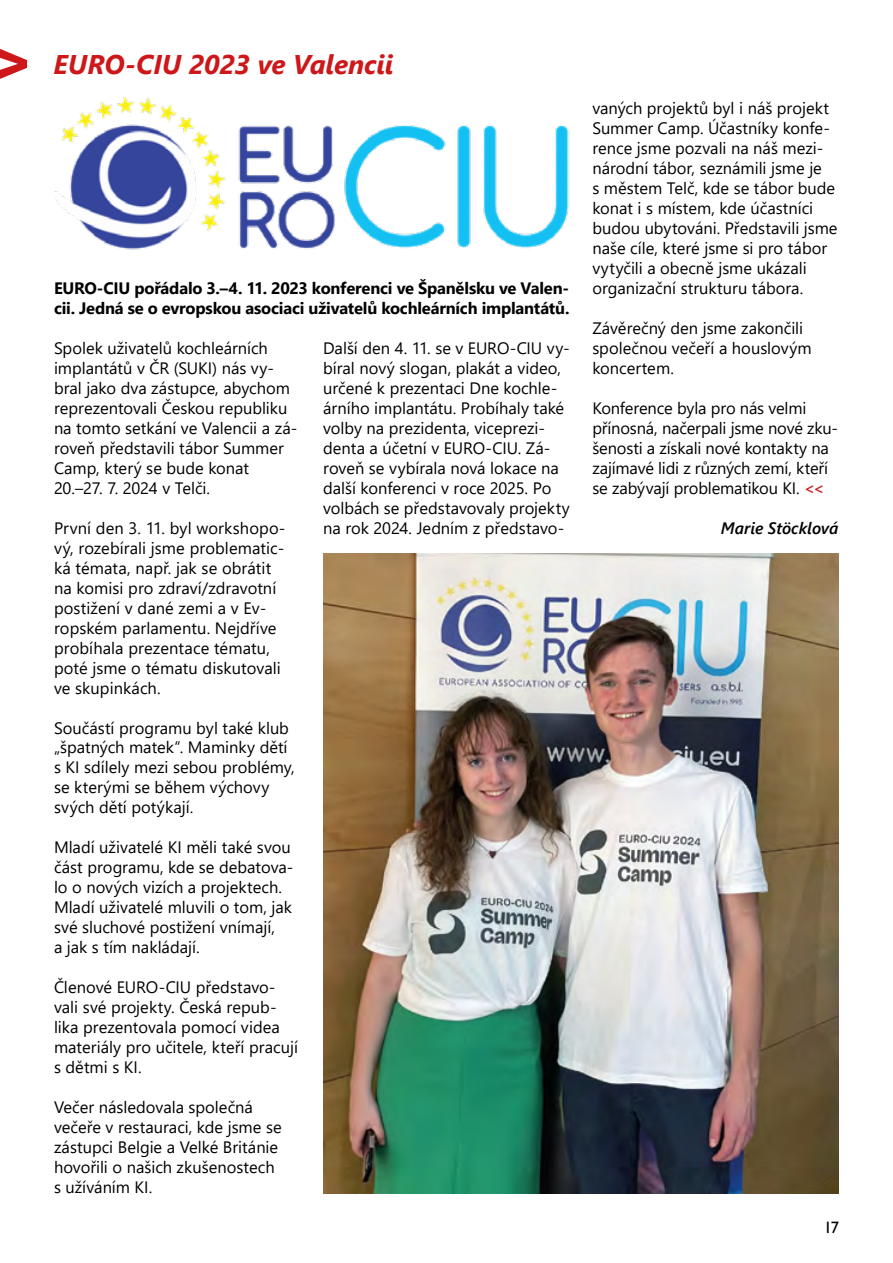
<style>
.page{position:relative;width:893px;height:1263px;background:#fff}
.page>*{position:absolute;margin:0;border:0;box-sizing:border-box;transform-origin:0 0}
.t1{font:italic 700 27px "Segoe UI";letter-spacing:-.005em;color:#cd1719}
.t2{font:16.5px/20px "Segoe UI";color:#000}
.t3{font:700 16.5px/20px "Segoe UI";letter-spacing:-.015em;color:#000}
.t4{font:italic 600 16.5px "Segoe UI";letter-spacing:-.005em;color:#000}
.t5{font:16.5px "Gill Sans";color:#000}
.s1{font-weight:600;color:#cd1719}
</style>
<div class="page">
<svg style="left:0;top:49px;width:27px;height:30px"></svg>
<img style="left:323px;top:554px;width:516px;height:639px">
<img style="left:54px;top:96px;width:516px;height:154px">
<h1 class="t1" style="left:53px;top:39px;width:341px">EURO-CIU 2023 ve Valencii</h1>
<p class="t3" style="left:54px;top:277px;width:517px">EURO-CIU pořádalo 3.–4. 11. 2023 konferenci ve Španělsku ve Valen&shy;cii. Jedná se o evropskou asociaci uživatelů kochleárních implantátů.</p>
<p class="t2" style="left:54px;top:336px;width:245px">Spolek uživatelů kochleárních implantátů v ČR (SUKI) nás vy&shy;bral jako dva zástupce, abychom reprezentovali Českou republiku na tomto setkání ve Valencii a zá&shy;roveň představili tábor Summer<br>Camp, který se bude konat<br>20.–27. 7. 2024 v Telči.</p>
<p class="t2" style="left:54px;top:516px;width:233px">První den 3. 11. byl workshopo&shy;vý, rozebírali jsme problematic&shy;ká témata, např. jak se obrátit na komisi pro zdraví/zdravotní postižení v dané zemi a v Ev&shy;ropském parlamentu. Nejdříve probíhala prezentace tématu, poté jsme o tématu diskutovali ve skupinkách.</p>
<p class="t2" style="left:54px;top:716px;width:242px">Součástí programu byl také klub „špatných matek“. Maminky dětí s KI sdílely mezi sebou problémy, se kterými se během výchovy svých dětí potýkají.</p>
<p class="t2" style="left:54px;top:836px;width:241px">Mladí uživatelé KI měli také svou část programu, kde se debatova&shy;lo o nových vizích a projektech.<br>Mladí uživatelé mluvili o tom, jak své sluchové postižení vnímají,<br>a jak s tím nakládají.</p>
<p class="t2" style="left:54px;top:976px;width:246px">Členové EURO-CIU představo&shy;vali své projekty. Česká repub&shy;lika prezentovala pomocí videa materiály pro učitele, kteří pracují s dětmi s KI.</p>
<p class="t2" style="left:54px;top:1096px;width:229px">Večer následovala společná večeře v restauraci, kde jsme se zástupci Belgie a Velké Británie hovořili o našich zkušenostech s užíváním KI.</p>
<p class="t2" style="left:323px;top:336px;width:248px">Další den 4. 11. se v EURO-CIU vy&shy;bíral nový slogan, plakát a video, určené k prezentaci Dne kochle&shy;árního implantátu. Probíhaly také volby na prezidenta, viceprezi&shy;denta a účetní v EURO-CIU. Zá&shy;roveň se vybírala nová lokace na další konferenci v roce 2025. Po volbách se představovaly projekty na rok 2024. Jedním z představo-</p>
<p class="t2" style="left:592px;top:97px;width:247px">vaných projektů byl i náš projekt<br>Summer Camp. Účastníky konfe&shy;rence jsme pozvali na náš mezi&shy;národní tábor, seznámili jsme je<br>s městem Telč, kde se tábor bude konat i s místem, kde účastníci budou ubytováni. Představili jsme naše cíle, které jsme si pro tábor vytyčili a obecně jsme ukázali organizační strukturu tábora.</p>
<p class="t2" style="left:592px;top:316px;width:221px">Závěrečný den jsme zakončili společnou večeří a houslovým koncertem.</p>
<p class="t2" style="left:592px;top:396px;width:247px">Konference byla pro nás velmi přínosná, načerpali jsme nové zku&shy;šenosti a získali nové kontakty na zajímavé lidi z různých zemí, kteří se zabývají problematikou KI. <span class="s1">&lt;&lt;</span></p>
<p class="t4" style="left:721px;top:512px;width:119px">Marie Stöcklová</p>
<p class="t5" style="left:824px;top:1218px;width:17px">17</p>
</div>
